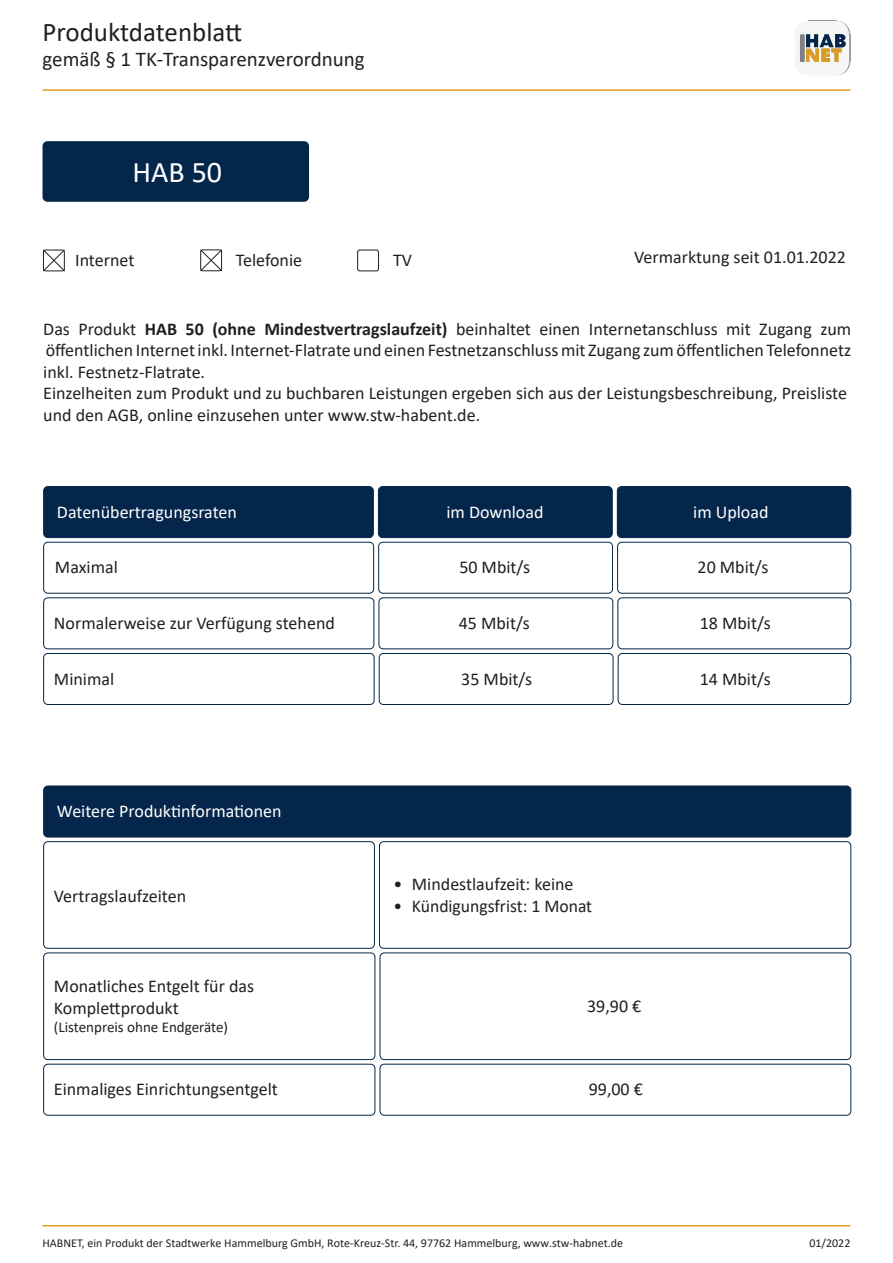
<style>
.page{position:relative;width:893px;height:1263px;background:#fff}
.page>*{position:absolute;margin:0;border:0;box-sizing:border-box;transform-origin:0 0}
.t1{font:30px "Calibri";color:#fff}
.t2{font:27px "Calibri";color:#231f20}
.t3{font:21px "Calibri";color:#231f20}
.t4{font:18px/21.6px "Calibri";color:#231f20}
.t5{font:18px "Calibri";color:#fff}
.t6{font:15px "Calibri";color:#231f20}
.t7{font:12px "Calibri";color:#231f20}
.s1{font-weight:700}
</style>
<div class="page">
<hr style="left:43px;top:89px;width:807px;height:2px;background:#e3a023">
<hr style="left:43px;top:1225px;width:807px;height:1px;background:#e3a023">
<svg style="left:799px;top:21px;width:51px;height:54px"></svg>
<div style="left:43px;top:142px;width:265px;height:59px;background:#04264b;border-radius:4px"></div>
<div style="left:43px;top:141px;width:266px;height:61px;border:2px solid #04264b;border-radius:4px"></div>
<svg style="left:200px;top:249px;width:23px;height:23px"></svg>
<div style="left:357px;top:250px;width:22px;height:21px;border:1px solid #231f20;border-radius:2px"></div>
<svg style="left:43px;top:249px;width:22px;height:23px"></svg>
<div style="left:44px;top:486px;width:329px;height:52px;background:#04264b;border-radius:4px"></div>
<div style="left:43px;top:486px;width:331px;height:52px;border:1px solid #04264b;border-radius:4px"></div>
<div style="left:378px;top:486px;width:234px;height:52px;background:#04264b;border-radius:4px"></div>
<div style="left:378px;top:486px;width:235px;height:52px;border:1px solid #04264b;border-radius:4px"></div>
<div style="left:617px;top:486px;width:234px;height:52px;background:#04264b;border-radius:4px"></div>
<div style="left:617px;top:486px;width:234px;height:52px;border:1px solid #04264b;border-radius:4px"></div>
<div style="left:43px;top:542px;width:331px;height:52px;border:1px solid #04264b;border-radius:4px"></div>
<div style="left:378px;top:542px;width:235px;height:52px;border:1px solid #04264b;border-radius:4px"></div>
<div style="left:617px;top:542px;width:234px;height:52px;border:1px solid #04264b;border-radius:4px"></div>
<div style="left:43px;top:597px;width:331px;height:52px;border:1px solid #04264b;border-radius:4px"></div>
<div style="left:379px;top:597px;width:234px;height:52px;border:1px solid #04264b;border-radius:4px"></div>
<div style="left:617px;top:597px;width:234px;height:52px;border:1px solid #04264b;border-radius:4px"></div>
<div style="left:43px;top:653px;width:332px;height:52px;border:1px solid #04264b;border-radius:4px"></div>
<div style="left:379px;top:653px;width:234px;height:52px;border:1px solid #04264b;border-radius:4px"></div>
<div style="left:618px;top:653px;width:233px;height:52px;border:1px solid #04264b;border-radius:4px"></div>
<div style="left:44px;top:786px;width:807px;height:51px;background:#04264b;border-radius:4px"></div>
<div style="left:43px;top:786px;width:808px;height:51px;border:1px solid #04264b;border-radius:4px"></div>
<div style="left:43px;top:841px;width:332px;height:108px;border:1px solid #04264b;border-radius:4px"></div>
<div style="left:379px;top:841px;width:472px;height:108px;border:1px solid #04264b;border-radius:4px"></div>
<div style="left:43px;top:952px;width:332px;height:108px;border:1px solid #04264b;border-radius:4px"></div>
<div style="left:380px;top:952px;width:471px;height:108px;border:1px solid #04264b;border-radius:4px"></div>
<div style="left:43px;top:1064px;width:332px;height:51px;border:1px solid #04264b;border-radius:4px"></div>
<div style="left:380px;top:1064px;width:471px;height:51px;border:1px solid #04264b;border-radius:4px"></div>
<h2 class="t2" style="left:43px;top:13px;width:201px">Produktdatenblatt</h2>
<p class="t3" style="left:43px;top:45px;width:324px">gemäß § 1 TK-Transparenzverordnung</p>
<h1 class="t1" style="left:133px;top:151px;width:91px">HAB 50</h1>
<p class="t4" style="left:75px;top:249px;width:61px">Internet</p>
<p class="t4" style="left:236px;top:249px;width:68px">Telefonie</p>
<p class="t4" style="left:393px;top:249px;width:20px">TV</p>
<p class="t4" style="left:634px;top:246px;width:213px">Vermarktung seit 01.01.2022</p>
<p class="t4" style="left:43px;top:317px;width:809px">Das Produkt <span class="s1">HAB 50 (ohne Mindestvertragslaufzeit)</span> beinhaltet einen Internetanschluss mit Zugang zum öffentlichen Internet inkl. Internet-Flatrate und einen Festnetzanschluss mit Zugang zum öffentlichen Telefonnetz inkl. Festnetz-Flatrate.<br>Einzelheiten zum Produkt und zu buchbaren Leistungen ergeben sich aus der Leistungsbeschreibung, Preisliste und den AGB, online einzusehen unter www.stw-habent.de.</p>
<p class="t5" style="left:57px;top:499px;width:181px">Datenübertragungsraten</p>
<p class="t4" style="left:55px;top:556px;width:64px">Maximal</p>
<p class="t4" style="left:54px;top:612px;width:282px">Normalerweise zur Verfügung stehend</p>
<p class="t4" style="left:54px;top:667px;width:62px">Minimal</p>
<p class="t5" style="left:57px;top:798px;width:226px">Weitere Produktinformationen</p>
<p class="t4" style="left:54px;top:885px;width:134px">Vertragslaufzeiten</p>
<p class="t4" style="left:54px;top:975px;width:202px">Monatliches Entgelt für das<br>Komplettprodukt</p>
<p class="t6" style="left:54px;top:1016px;width:176px">(Listenpreis ohne Endgeräte)</p>
<p class="t5" style="left:446px;top:499px;width:99px">im Download</p>
<p class="t5" style="left:693px;top:499px;width:77px">im Upload</p>
<p class="t4" style="left:459px;top:556px;width:72px">50 Mbit/s</p>
<p class="t4" style="left:697px;top:556px;width:72px">20 Mbit/s</p>
<p class="t4" style="left:459px;top:612px;width:72px">45 Mbit/s</p>
<p class="t4" style="left:700px;top:612px;width:72px">18 Mbit/s</p>
<p class="t4" style="left:461px;top:667px;width:72px">35 Mbit/s</p>
<p class="t4" style="left:700px;top:667px;width:72px">14 Mbit/s</p>
<p class="t4" style="left:393px;top:873px;width:182px">• Mindestlaufzeit: keine</p>
<p class="t4" style="left:393px;top:894px;width:200px">• Kündigungsfrist: 1 Monat</p>
<p class="t4" style="left:587px;top:994px;width:56px">39,90 €</p>
<p class="t4" style="left:54px;top:1078px;width:225px">Einmaliges Einrichtungsentgelt</p>
<p class="t4" style="left:589px;top:1078px;width:56px">99,00 €</p>
<p class="t7" style="left:43px;top:1235px;width:582px">HABNET, ein Produkt der Stadtwerke Hammelburg GmbH, Rote-Kreuz-Str. 44, 97762 Hammelburg, www.stw-habnet.de</p>
<p class="t7" style="left:809px;top:1235px;width:43px">01/2022</p>
</div>
